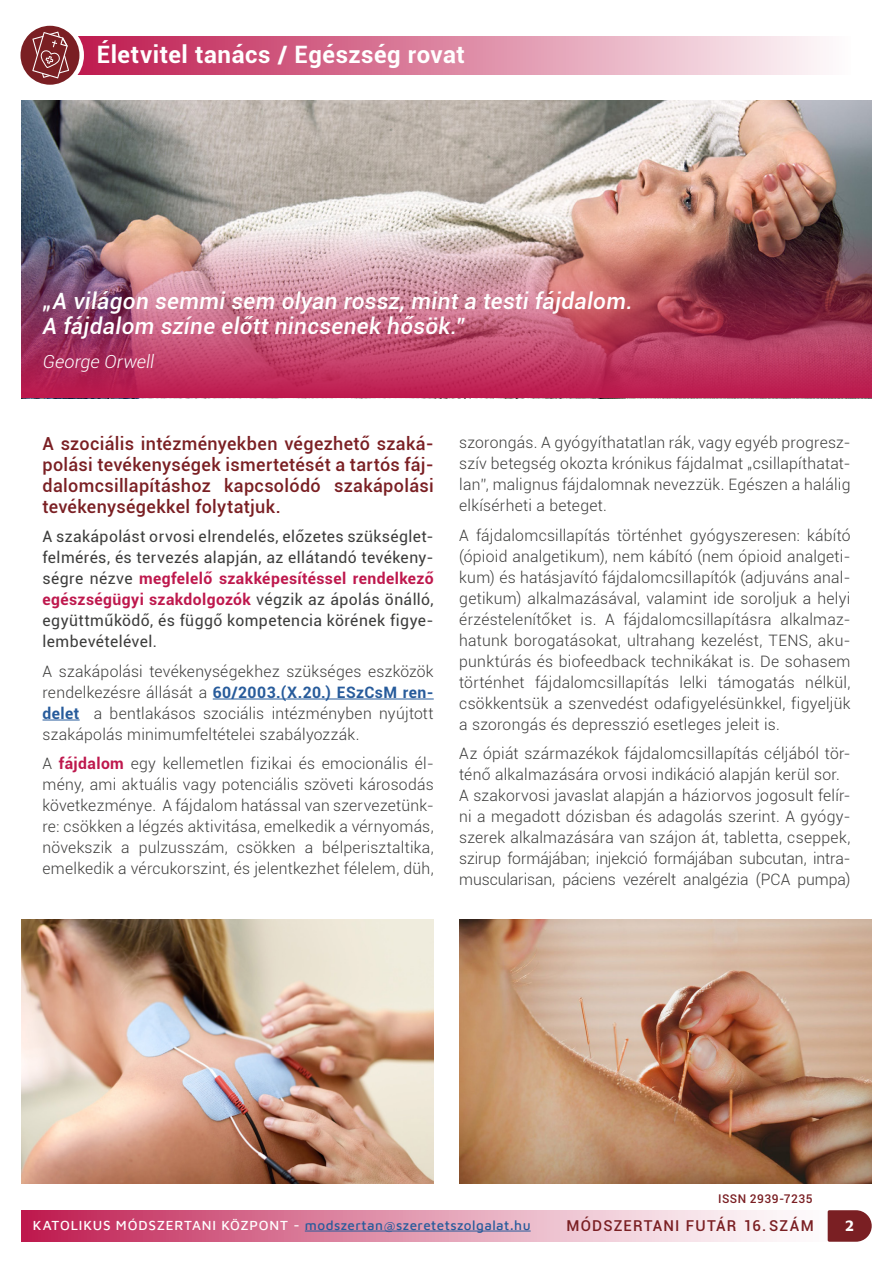
<style>
.page{position:relative;width:893px;height:1263px;background:#fff}
.page>*{position:absolute;margin:0;border:0;box-sizing:border-box;transform-origin:0 0}
.t1{font:700 24px "Roboto";letter-spacing:.02em;color:#fff}
.t2{font:italic 500 22.5px/25.5px "Roboto";letter-spacing:.015em;color:#fff}
.t3{font:500 18px/21px "Roboto";letter-spacing:.02em;color:#7a1f23;text-align:justify}
.t4{font:italic 300 18px "Roboto";letter-spacing:.005em;color:#fff}
.t5{font:300 15.75px/21px "Roboto";letter-spacing:.015em;color:#3c3c3b;text-align:justify}
.t6{font:15.75px/21px "Roboto";letter-spacing:.03em;color:#3c3c3b;text-align:justify}
.t7{font:700 15.75px "Maven Pro";color:#fff}
.t8{font:500 15px "Roboto";letter-spacing:.08em;color:#7a1f23}
.t9{font:500 13.5px "Maven Pro";letter-spacing:.035em;color:#275b9b}
.t10{font:500 12px "Roboto";letter-spacing:.04em;color:#7a1f23}
.s1{font-weight:700;color:#be184d}
.s2{font-weight:700;color:#275b9b}
.s3{color:#fff}
</style>
<div class="page">
<div style="left:21px;top:1210px;width:837px;height:32px;background:linear-gradient(to right,#bf2356,#fff)"></div>
<hr style="left:305px;top:1231px;width:226px;height:1px;background:#275b9b">
<svg style="left:828px;top:1210px;width:44px;height:32px"></svg>
<div style="left:68px;top:36px;width:782px;height:39px;background:linear-gradient(to right,#bd174c,#fefcfd)"></div>
<svg style="left:20px;top:25px;width:66px;height:60px"></svg>
<img style="left:21px;top:101px;width:851px;height:117px">
<hr style="left:213px;top:699px;width:221px;height:1px;background:#275b9b">
<hr style="left:43px;top:720px;width:37px;height:1px;background:#275b9b">
<img style="left:21px;top:218px;width:851px;height:180px">
<img style="left:21px;top:920px;width:413px;height:263px">
<img style="left:459px;top:920px;width:413px;height:263px">
<h1 class="t1" style="left:97px;top:37px;width:369px">Életvitel tanács / Egészség rovat</h1>
<h2 class="t2" style="left:43px;top:287px;width:591px">„A világon semmi sem olyan rossz, mint a testi fájdalom.<br>A fájdalom színe előtt nincsenek hősök.”</h2>
<p class="t4" style="left:43px;top:349px;width:113px">George Orwell</p>
<p class="t3" style="left:43px;top:432px;width:393px">A szociális intézményekben végezhető szaká&shy;polási tevékenységek ismertetését a tartós fáj&shy;dalomcsillapításhoz kapcsolódó szakápolási tevékenységekkel folytatjuk.</p>
<p class="t6" style="left:43px;top:526px;width:393px">A szakápolást orvosi elrendelés, előzetes szükséglet&shy;felmérés, és tervezés alapján, az ellátandó tevékeny&shy;ségre nézve <span class="s1">megfelelő szakképesítéssel rendelkező egészségügyi szakdolgozók</span> végzik az ápolás önálló, együttműködő, és függő kompetencia körének figye&shy;lembevételével.</p>
<p class="t5" style="left:43px;top:660px;width:393px">A szakápolási tevékenységekhez szükséges eszközök rendelkezésre állását a <span class="s2">60/2003.(X.20.) ESzCsM ren&shy;delet</span> a bentlakásos szociális intézményben nyújtott szakápolás minimumfeltételei szabályozzák.</p>
<p class="t5" style="left:43px;top:753px;width:393px">A <span class="s1">fájdalom</span> egy kellemetlen fizikai és emocionális él&shy;mény, ami aktuális vagy potenciális szöveti károsodás következménye. A fájdalom hatással van szervezetünk&shy;re: csökken a légzés aktivitása, emelkedik a vérnyomás, növekszik a pulzusszám, csökken a bélperisztaltika, emelkedik a vércukorszint, és jelentkezhet félelem, düh,</p>
<p class="t5" style="left:459px;top:431px;width:393px">szorongás. A gyógyíthatatlan rák, vagy egyéb progres - szív betegség okozta krónikus fájdalmat „csillapíthatat&shy;lan”, malignus fájdalomnak nevezzük. Egészen a halálig elkísérheti a beteget.</p>
<p class="t5" style="left:459px;top:524px;width:393px">A fájdalomcsillapítás történhet gyógyszeresen: kábító (ópioid analgetikum), nem kábító (nem ópioid analgeti&shy;kum) és hatásjavító fájdalomcsillapítók (adjuváns anal&shy;getikum) alkalmazásával, valamint ide soroljuk a helyi érzéstelenítőket is. A fájdalomcsillapításra alkalmaz&shy;hatunk borogatásokat, ultrahang kezelést, TENS, aku&shy;punktúrás és biofeedback technikákat is. De sohasem történhet fájdalomcsillapítás lelki támogatás nélkül, csökkentsük a szenvedést odafigyelésünkkel, figyeljük a szorongás és depresszió esetleges jeleit is.</p>
<p class="t5" style="left:459px;top:742px;width:393px;text-align:left">Az ópiát származékok fájdalomcsillapítás céljából tör&shy;ténő alkalmazására orvosi indikáció alapján kerül sor.<br>A szakorvosi javaslat alapján a háziorvos jogosult felír&shy;ni a megadott dózisban és adagolás szerint. A gyógy&shy;szerek alkalmazására van szájon át, tabletta, cseppek, szirup formájában; injekció formájában subcutan, intra&shy;muscularisan, páciens vezérelt analgézia (PCA pumpa)</p>
<p class="t10" style="left:718px;top:1190px;width:96px">ISSN 2939-7235</p>
<p class="t9" style="left:33px;top:1216px;width:499px"><span class="s3">KATOLIKUS MÓDSZERTANI KÖZPONT -</span> modszertan@szeretetszolgalat.hu</p>
<p class="t8" style="left:566px;top:1215px;width:249px">MÓDSZERTANI FUTÁR 16. SZÁM</p>
<p class="t7" style="left:845px;top:1214px;width:11px">2</p>
</div>
